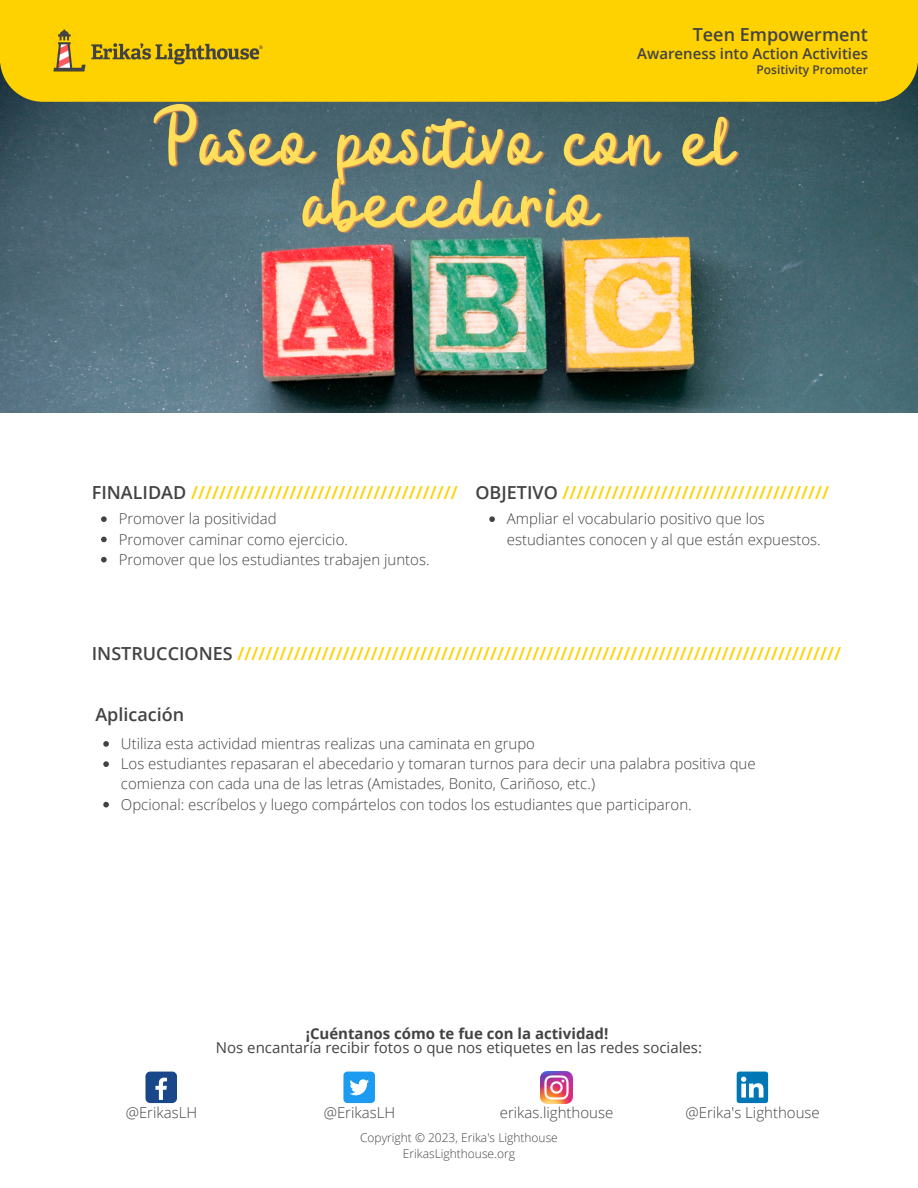
<style>
.page{position:relative;width:918px;height:1188px;background:#fff}
.page>*{position:absolute;margin:0;border:0;box-sizing:border-box;transform-origin:0 0}
.t1{font:600 18px "Open Sans";color:#fed100}
.t2{font:600 18px "Open Sans";color:#434345}
.t3{font:300 15px/20.2px "Open Sans";color:#434345}
.t4{font:15px "Open Sans";color:#434345}
.t5{font:700 15px "Open Sans";color:#434345}
.t6{font:600 15px "Open Sans";color:#434345}
.t7{font:300 12px "Open Sans";color:#434345}
.t8{font:600 12px "Open Sans";color:#434345}
.s1{color:#434345}
</style>
<div class="page">
<img style="left:0;top:102px;width:918px;height:311px">
<div style="left:0;top:0;width:918px;height:102px;background:#fed100"></div>
<img style="left:39px;top:20px;width:234px;height:62px">
<div style="left:145px;top:1072px;width:32px;height:31px;background:#1a4789;border-radius:5px"></div>
<svg style="left:155px;top:1078px;width:12px;height:22px"></svg>
<div style="left:343px;top:1072px;width:32px;height:31px;background:#1d9bf0;border-radius:4px"></div>
<svg style="left:349px;top:1079px;width:20px;height:16px"></svg>
<img style="left:541px;top:1072px;width:31px;height:31px">
<svg style="left:737px;top:1072px;width:31px;height:31px"></svg>
<svg style="left:103px;top:741px;width:6px;height:6px"></svg>
<svg style="left:103px;top:761px;width:6px;height:6px"></svg>
<svg style="left:103px;top:802px;width:6px;height:5px"></svg>
<svg style="left:101px;top:516px;width:6px;height:6px"></svg>
<svg style="left:101px;top:537px;width:6px;height:5px"></svg>
<svg style="left:101px;top:557px;width:6px;height:6px"></svg>
<svg style="left:489px;top:516px;width:6px;height:6px"></svg>
<img style="left:151px;top:91px;width:591px;height:161px">
<p class="t2" style="left:693px;top:22px;width:177px">Teen Empowerment</p>
<p class="t6" style="left:637px;top:43px;width:232px">Awareness into Action Activities</p>
<p class="t8" style="left:757px;top:61px;width:113px">Positivity Promoter</p>
<p class="t1" style="left:92px;top:480px;width:368px"><span class="s1">FINALIDAD</span> //////////////////////////////////////</p>
<p class="t3" style="left:119px;top:508px;width:160px">Promover la positividad</p>
<p class="t3" style="left:119px;top:529px;width:231px">Promover caminar como ejercicio.</p>
<p class="t3" style="left:119px;top:549px;width:312px">Promover que los estudiantes trabajen juntos.</p>
<p class="t1" style="left:475px;top:480px;width:355px"><span class="s1">OBJETIVO</span> //////////////////////////////////////</p>
<p class="t3" style="left:507px;top:508px;width:315px">Ampliar el vocabulario positivo que los estudiantes conocen y al que están expuestos.</p>
<p class="t1" style="left:92px;top:640px;width:751px"><span class="s1">INSTRUCCIONES</span> //////////////////////////////////////////////////////////////////////////////////////</p>
<p class="t2" style="left:95px;top:702px;width:90px">Aplicación</p>
<p class="t3" style="left:121px;top:733px;width:416px">Utiliza esta actividad mientras realizas una caminata en grupo</p>
<p class="t3" style="left:121px;top:753px;width:636px">Los estudiantes repasaran el abecedario y tomaran turnos para decir una palabra positiva que comienza con cada una de las letras (Amistades, Bonito, Cariñoso, etc.)</p>
<p class="t3" style="left:121px;top:794px;width:572px">Opcional: escríbelos y luego compártelos con todos los estudiantes que participaron.</p>
<p class="t5" style="left:306px;top:1023px;width:304px">¡Cuéntanos cómo te fue con la actividad!</p>
<p class="t4" style="left:216px;top:1037px;width:488px">Nos encantaría recibir fotos o que nos etiquetes en las redes sociales:</p>
<p class="t3" style="left:126px;top:1102px;width:73px">@ErikasLH</p>
<p class="t3" style="left:324px;top:1102px;width:73px">@ErikasLH</p>
<p class="t3" style="left:500px;top:1102px;width:115px">erikas.lighthouse</p>
<p class="t3" style="left:686px;top:1102px;width:136px">@Erika's Lighthouse</p>
<p class="t7" style="left:360px;top:1129px;width:199px">Copyright © 2023, Erika's Lighthouse</p>
<p class="t7" style="left:403px;top:1145px;width:114px">ErikasLighthouse.org</p>
</div>
